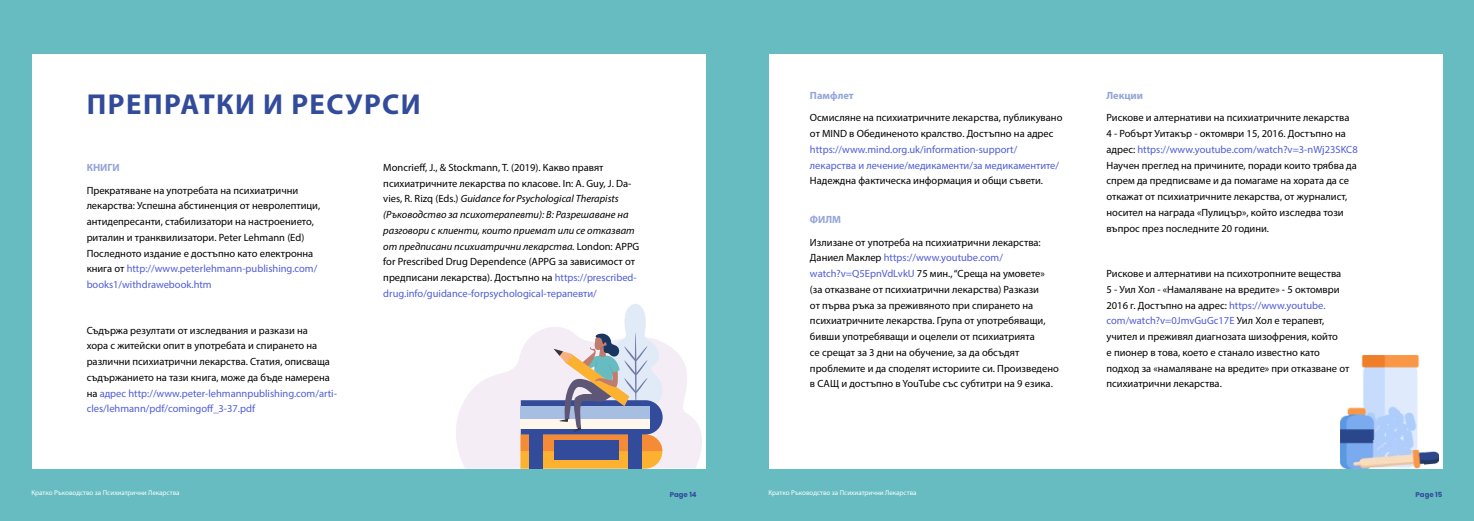
<style>
.page{position:relative;width:1474px;height:521px;background:#fff}
.page>*{position:absolute;margin:0;border:0;box-sizing:border-box;transform-origin:0 0}
.t1{font:700 28.88px "Myriad Pro";letter-spacing:.05em;color:#324b9a}
.t2{font:10.5px/15.8px "Myriad Pro";color:#000}
.t3{font:10.5px/15.8px "Myriad Pro";color:#4f5cd7}
.t4{font:700 10.5px "Myriad Pro";color:#93a5d9}
.t5{font:7px "Myriad Pro";color:#fff}
.t6{font:700 7px "Poppins";color:#314b9b}
.s1{color:#4f5cd7}
.s2{font-style:italic}
</style>
<div class="page">
<div style="left:735px;top:0;width:738px;height:521px;background:#66bcc0"></div>
<div style="left:0;top:0;width:738px;height:521px;background:#66bcc0"></div>
<div style="left:768px;top:55px;width:674px;height:414px;background:#fff"></div>
<div style="left:32px;top:55px;width:673px;height:414px;background:#fff"></div>
<svg style="left:456px;top:319px;width:250px;height:150px;fill:#f5edf5"></svg>
<svg style="left:520px;top:304px;width:142px;height:165px"></svg>
<img style="left:1340px;top:439px;width:59px;height:30px">
<img style="left:1399px;top:449px;width:25px;height:20px">
<img style="left:1424px;top:451px;width:14px;height:13px">
<img style="left:1399px;top:405px;width:19px;height:44px">
<img style="left:1340px;top:415px;width:34px;height:24px">
<img style="left:1374px;top:405px;width:25px;height:34px">
<img style="left:1347px;top:405px;width:27px;height:10px">
<img style="left:1361px;top:356px;width:58px;height:49px">
<h1 class="t1" style="left:87px;top:85px;width:335px">ПРЕПРАТКИ И РЕСУРСИ</h1>
<p class="t4" style="left:87px;top:160px;width:35px">КНИГИ</p>
<p class="t2" style="left:87px;top:182px;width:235px">Прекратяване на употребата на психиатрични лекарства: Успешна абстиненция от невролептици, антидепресанти, стабилизатори на настроението, риталин и транквилизатори. Peter Lehmann (Ed)<br>Последното издание е достъпно като електронна книга от <span class="s1">http://www.peterlehmann-publishing.com/ books1/withdrawebook.htm</span></p>
<p class="t2" style="left:87px;top:322px;width:252px">Съдържа резултати от изследвания и разкази на<br>хора с житейски опит в употребата и спирането на различни психиатрични лекарства. Статия, описваща съдържанието на тази книга, може да бъде намерена на <span class="s1">адрес http://www.peter-lehmannpublishing.com/arti&shy;cles/lehmann/pdf/comingoff_3-37.pdf</span></p>
<p class="t2" style="left:383px;top:159px;width:257px">Moncrieff, J., &amp; Stockmann, T. (2019). Какво правят психиатричните лекарства по класове. In: A. Guy, J. Da&shy;vies, R. Rizq (Eds.) <span class="s2">Guidance for Psychological Therapists (Ръководство за психотерапевти): В: Разрешаване на разговори с клиенти, които приемат или се отказват от предписани психиатрични лекарства.</span> London: APPG for Prescribed Drug Dependence (APPG за зависимост от предписани лекарства). Достъпно на <span class="s1">https://prescribed&shy;drug.info/guidance-forpsychological-терапевти/</span></p>
<p class="t4" style="left:810px;top:88px;width:45px">Памфлет</p>
<p class="t2" style="left:810px;top:110px;width:254px">Осмисляне на психиатричните лекарства, публикувано от MIND в Обединеното кралство. Достъпно на адрес</p>
<p class="t3" style="left:810px;top:141px;width:251px">https://www.mind.org.uk/information-support/ лекарства и лечение/медикаменти/за медикаментите/</p>
<p class="t2" style="left:810px;top:173px;width:235px">Надеждна фактическа информация и общи съвети.</p>
<p class="t4" style="left:810px;top:212px;width:33px">ФИЛМ</p>
<p class="t2" style="left:810px;top:234px;width:250px">Излизане от употреба на психиатрични лекарства:<br>Даниел Маклер <span class="s1">https://www.youtube.com/ watch?v=Q5EpnVdLvkU</span> 75 мин., “Среща на умовете» (за отказване от психиатрични лекарства) Разкази<br>от първа ръка за преживяното при спирането на психиатричните лекарства. Група от употребяващи, бивши употребяващи и оцелели от психиатрията<br>се срещат за 3 дни на обучение, за да обсъдят проблемите и да споделят историите си. Произведено в САЩ и достъпно в YouTube със субтитри на 9 езика.</p>
<p class="t4" style="left:1106px;top:88px;width:38px">Лекции</p>
<p class="t2" style="left:1106px;top:110px;width:253px">Рискове и алтернативи на психиатричните лекарства<br>4 - Робърт Уитакър - октомври 15, 2016. Достъпно на адрес: <span class="s1">https://www.youtube.com/watch?v=3-nWj23SKC8<br></span>Научен преглед на причините, поради които трябва да спрем да предписваме и да помагаме на хората да се откажат от психиатричните лекарства, от журналист, носител на награда «Пулицър», който изследва този въпрос през последните 20 години.</p>
<p class="t2" style="left:1106px;top:265px;width:244px">Рискове и алтернативи на психотропните вещества<br>5 - Уил Хол - «Намаляване на вредите» - 5 октомври 2016 г. Достъпно на адрес: <span class="s1">https://www.youtube. com/watch?v=0JmvGuGc17E</span> Уил Хол е терапевт, учител и преживял диагнозата шизофрения, който<br>е пионер в това, което е станало известно като подход за «намаляване на вредите» при отказване от психиатрични лекарства.</p>
<p class="t5" style="left:32px;top:488px;width:150px">Кратко Ръководство за Психиатрични Лекарства</p>
<p class="t5" style="left:768px;top:488px;width:150px">Кратко Ръководство за Психиатрични Лекарства</p>
<p class="t6" style="left:669px;top:491px;width:29px">Page 14</p>
<p class="t6" style="left:1415px;top:491px;width:28px">Page 15</p>
</div>
